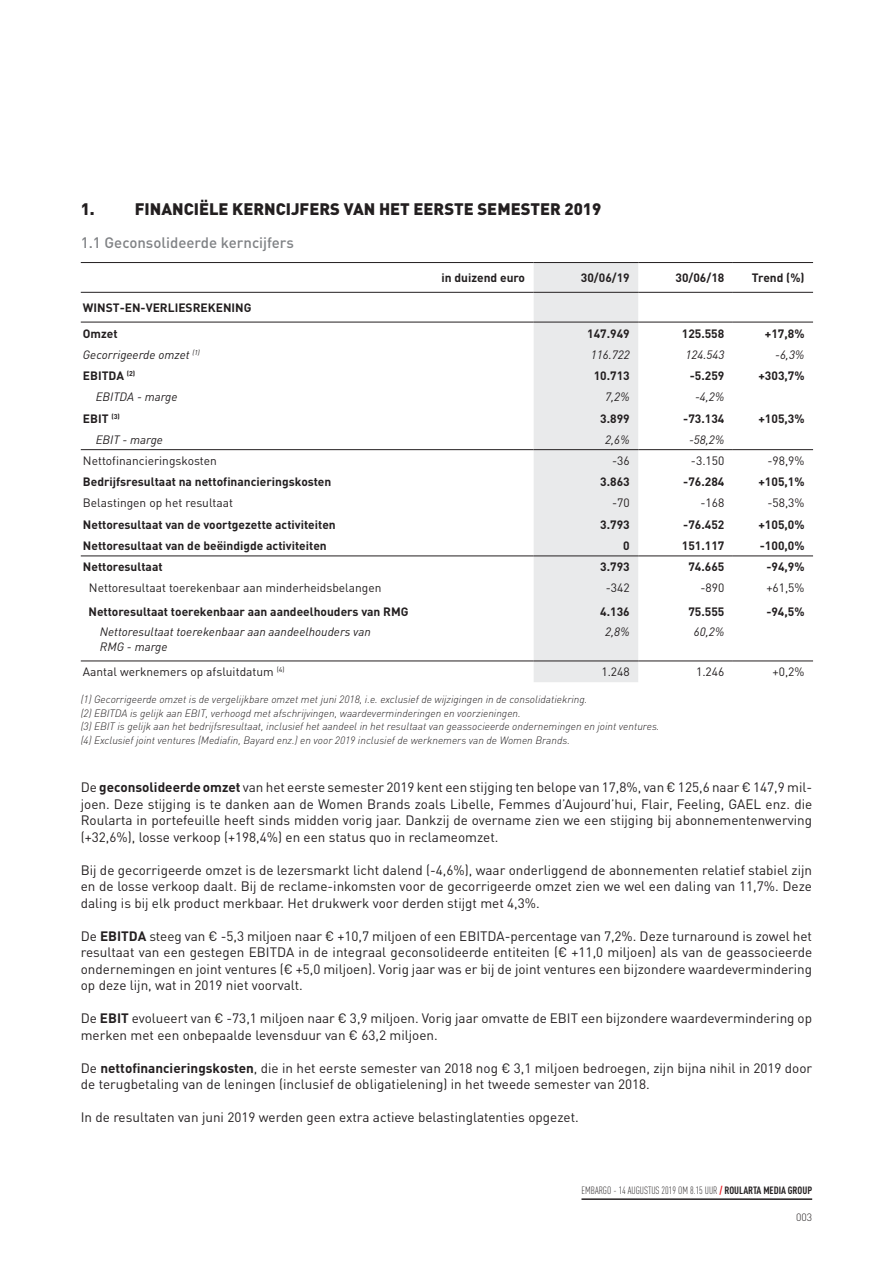
<style>
.page{position:relative;width:893px;height:1263px;background:#fff}
.page>*{position:absolute;margin:0;border:0;box-sizing:border-box;transform-origin:0 0}
.t1{font:900 16.5px "DIN";color:#231f20}
.t2{font:500 15px "DIN";color:#808285}
.t3{font:13.5px/16.5px "DIN";color:#231f20;text-align:justify}
.t4{font:700 12px/25.5px "DIN";color:#231f20}
.t5{font:12px "DIN";color:#231f20}
.t6{font:italic 12px/15px "DIN";color:#231f20}
.t7{font:italic 300 10.5px/13.5px "DIN";color:#231f20}
.t8{font:300 10.5px "DIN Cond";color:#231f20}
.t9{font:300 10.5px "DIN";color:#231f20}
.s1{font-weight:700}
.s2{font-weight:700;color:#ee1d23}
</style>
<div class="page">
<hr style="left:581px;top:1198px;width:231px;height:2px;background:#231f20">
<div style="left:534px;top:263px;width:104px;height:419px;background:#e9eaeb"></div>
<hr style="left:81px;top:449px;width:453px;height:1px;background:#231f20">
<hr style="left:534px;top:449px;width:104px;height:1px;background:#231f20">
<hr style="left:638px;top:449px;width:95px;height:1px;background:#231f20">
<hr style="left:733px;top:449px;width:80px;height:1px;background:#231f20">
<hr style="left:81px;top:556px;width:453px;height:1px;background:#231f20">
<hr style="left:534px;top:556px;width:104px;height:1px;background:#231f20">
<hr style="left:638px;top:556px;width:95px;height:1px;background:#231f20">
<hr style="left:733px;top:556px;width:80px;height:1px;background:#231f20">
<hr style="left:81px;top:661px;width:453px;height:1px;background:#231f20">
<hr style="left:534px;top:661px;width:104px;height:1px;background:#231f20">
<hr style="left:638px;top:661px;width:95px;height:1px;background:#231f20">
<hr style="left:733px;top:661px;width:80px;height:1px;background:#231f20">
<hr style="left:81px;top:292px;width:453px;height:1px;background:#231f20">
<hr style="left:534px;top:292px;width:104px;height:1px;background:#231f20">
<hr style="left:638px;top:292px;width:95px;height:1px;background:#231f20">
<hr style="left:733px;top:292px;width:80px;height:1px;background:#231f20">
<hr style="left:81px;top:322px;width:453px;height:1px;background:#231f20">
<hr style="left:534px;top:322px;width:104px;height:1px;background:#231f20">
<hr style="left:638px;top:322px;width:95px;height:1px;background:#231f20">
<hr style="left:733px;top:322px;width:80px;height:1px;background:#231f20">
<hr style="left:81px;top:262px;width:453px;height:1px;background:#231f20">
<hr style="left:534px;top:262px;width:104px;height:1px;background:#231f20">
<hr style="left:638px;top:262px;width:95px;height:1px;background:#231f20">
<hr style="left:733px;top:262px;width:80px;height:1px;background:#231f20">
<p class="t1" style="left:81px;top:198px;width:16px">1.</p>
<p class="t1" style="left:135px;top:198px;width:468px">FINANCIËLE KERNCIJFERS VAN HET EERSTE SEMESTER 2019</p>
<p class="t2" style="left:81px;top:232px;width:215px">1.1 Geconsolideerde kerncijfers</p>
<p class="t4" style="left:441px;top:265px;width:85px">in duizend euro</p>
<p class="t4" style="left:581px;top:265px;width:50px">30/06/19</p>
<p class="t4" style="left:676px;top:265px;width:50px">30/06/18</p>
<p class="t4" style="left:752px;top:265px;width:54px">Trend (%)</p>
<p class="t4" style="left:83px;top:295px;width:170px">WINST-EN-VERLIESREKENING<br>Omzet</p>
<p class="t4" style="left:587px;top:320px;width:44px">147.949</p>
<p class="t4" style="left:682px;top:320px;width:44px">125.558</p>
<p class="t4" style="left:765px;top:320px;width:41px">+17,8%</p>
<p class="t6" style="left:83px;top:347px;width:118px">Gecorrigeerde omzet <sup>(1)</sup></p>
<p class="t6" style="left:591px;top:347px;width:40px">116.722</p>
<p class="t6" style="left:686px;top:347px;width:40px">124.543</p>
<p class="t6" style="left:775px;top:347px;width:31px">-6,3%</p>
<p class="t4" style="left:83px;top:363px;width:54px">EBITDA <sup>(2)</sup></p>
<p class="t4" style="left:594px;top:363px;width:37px">10.713</p>
<p class="t4" style="left:690px;top:363px;width:36px">-5.259</p>
<p class="t4" style="left:758px;top:363px;width:48px">+303,7%</p>
<p class="t6" style="left:96px;top:389px;width:83px">EBITDA - marge</p>
<p class="t6" style="left:605px;top:389px;width:26px">7,2%</p>
<p class="t6" style="left:695px;top:389px;width:31px">-4,2%</p>
<p class="t4" style="left:83px;top:405px;width:38px">EBIT <sup>(3)</sup></p>
<p class="t4" style="left:600px;top:405px;width:31px">3.899</p>
<p class="t4" style="left:683px;top:405px;width:43px">-73.134</p>
<p class="t4" style="left:758px;top:405px;width:48px">+105,3%</p>
<p class="t6" style="left:96px;top:432px;width:69px">EBIT - marge</p>
<p class="t6" style="left:605px;top:432px;width:26px">2,6%</p>
<p class="t6" style="left:689px;top:432px;width:37px">-58,2%</p>
<p class="t5" style="left:83px;top:454px;width:135px">Nettofinancieringskosten</p>
<p class="t5" style="left:612px;top:454px;width:19px">-36</p>
<p class="t5" style="left:691px;top:454px;width:35px">-3.150</p>
<p class="t5" style="left:767px;top:454px;width:39px">-98,9%</p>
<p class="t4" style="left:83px;top:469px;width:250px">Bedrijfsresultaat na nettofinancieringskosten</p>
<p class="t4" style="left:600px;top:469px;width:31px">3.863</p>
<p class="t4" style="left:683px;top:469px;width:43px">-76.284</p>
<p class="t4" style="left:758px;top:469px;width:48px">+105,1%</p>
<p class="t5" style="left:83px;top:496px;width:152px">Belastingen op het resultaat</p>
<p class="t5" style="left:612px;top:496px;width:19px">-70</p>
<p class="t5" style="left:700px;top:496px;width:25px">-168</p>
<p class="t5" style="left:767px;top:496px;width:39px">-58,3%</p>
<p class="t4" style="left:83px;top:511px;width:254px">Nettoresultaat van de voortgezette activiteiten</p>
<p class="t4" style="left:600px;top:511px;width:31px">3.793</p>
<p class="t4" style="left:683px;top:511px;width:43px">-76.452</p>
<p class="t4" style="left:758px;top:511px;width:48px">+105,0%</p>
<p class="t4" style="left:83px;top:533px;width:245px">Nettoresultaat van de beëindigde activiteiten</p>
<p class="t4" style="left:623px;top:533px;width:8px">0</p>
<p class="t4" style="left:682px;top:533px;width:44px">151.117</p>
<p class="t4" style="left:760px;top:533px;width:46px">-100,0%</p>
<p class="t4" style="left:83px;top:554px;width:81px">Nettoresultaat</p>
<p class="t4" style="left:600px;top:554px;width:31px">3.793</p>
<p class="t4" style="left:688px;top:554px;width:37px">74.665</p>
<p class="t4" style="left:766px;top:554px;width:40px">-94,9%</p>
<p class="t5" style="left:89px;top:581px;width:294px">Nettoresultaat toerekenbaar aan minderheidsbelangen</p>
<p class="t5" style="left:606px;top:581px;width:25px">-342</p>
<p class="t5" style="left:700px;top:581px;width:25px">-890</p>
<p class="t5" style="left:766px;top:581px;width:40px">+61,5%</p>
<p class="t4" style="left:88px;top:598px;width:321px">Nettoresultaat toerekenbaar aan aandeelhouders van RMG</p>
<p class="t4" style="left:600px;top:598px;width:31px">4.136</p>
<p class="t4" style="left:688px;top:598px;width:37px">75.555</p>
<p class="t4" style="left:766px;top:598px;width:40px">-94,5%</p>
<p class="t6" style="left:100px;top:624px;width:272px">Nettoresultaat toerekenbaar aan aandeelhouders van<br>RMG - marge</p>
<p class="t6" style="left:605px;top:624px;width:26px">2,8%</p>
<p class="t6" style="left:694px;top:624px;width:32px">60,2%</p>
<p class="t5" style="left:83px;top:665px;width:203px">Aantal werknemers op afsluitdatum <sup>(4)</sup></p>
<p class="t5" style="left:601px;top:665px;width:30px">1.248</p>
<p class="t5" style="left:696px;top:665px;width:30px">1.246</p>
<p class="t5" style="left:773px;top:665px;width:33px">+0,2%</p>
<p class="t7" style="left:81px;top:693px;width:580px">(1) Gecorrigeerde omzet is de vergelijkbare omzet met juni 2018, i.e. exclusief de wijzigingen in de consolidatiekring.<br>(2) EBITDA is gelijk aan EBIT, verhoogd met afschrijvingen, waardeverminderingen en voorzieningen.<br>(3) EBIT is gelijk aan het bedrijfsresultaat, inclusief het aandeel in het resultaat van geassocieerde ondernemingen en joint ventures. (4) Exclusief joint ventures (Mediafin, Bayard enz.) en voor 2019 inclusief de werknemers van de Women Brands.</p>
<p class="t3" style="left:81px;top:779px;width:733px">De <span class="s1">geconsolideerde omzet</span> van het eerste semester 2019 kent een stijging ten belope van 17,8%, van € 125,6 naar € 147,9 mil&shy;joen. Deze stijging is te danken aan de Women Brands zoals Libelle, Femmes d’Aujourd’hui, Flair, Feeling, GAEL enz. die Roularta in portefeuille heeft sinds midden vorig jaar. Dankzij de overname zien we een stijging bij abonnementenwerving (+32,6%), losse verkoop (+198,4%) en een status quo in reclameomzet.</p>
<p class="t3" style="left:81px;top:862px;width:733px">Bij de gecorrigeerde omzet is de lezersmarkt licht dalend (-4,6%), waar onderliggend de abonnementen relatief stabiel zijn en de losse verkoop daalt. Bij de reclame-inkomsten voor de gecorrigeerde omzet zien we wel een daling van 11,7%. Deze daling is bij elk product merkbaar. Het drukwerk voor derden stijgt met 4,3%.</p>
<p class="t3" style="left:81px;top:928px;width:733px">De <span class="s1">EBITDA</span> steeg van € -5,3 miljoen naar € +10,7 miljoen of een EBITDA-percentage van 7,2%. Deze turnaround is zowel het resultaat van een gestegen EBITDA in de integraal geconsolideerde entiteiten (€ +11,0 miljoen) als van de geassocieerde ondernemingen en joint ventures (€ +5,0 miljoen). Vorig jaar was er bij de joint ventures een bijzondere waardevermindering op deze lijn, wat in 2019 niet voorvalt.</p>
<p class="t3" style="left:81px;top:1010px;width:733px">De <span class="s1">EBIT</span> evolueert van € -73,1 miljoen naar € 3,9 miljoen. Vorig jaar omvatte de EBIT een bijzondere waardevermindering op merken met een onbepaalde levensduur van € 63,2 miljoen.</p>
<p class="t3" style="left:81px;top:1060px;width:733px">De <span class="s1">nettofinancieringskosten</span>, die in het eerste semester van 2018 nog € 3,1 miljoen bedroegen, zijn bijna nihil in 2019 door de terugbetaling van de leningen (inclusief de obligatielening) in het tweede semester van 2018.</p>
<p class="t3" style="left:81px;top:1109px;width:499px">In de resultaten van juni 2019 werden geen extra actieve belastinglatenties opgezet.</p>
<p class="t8" style="left:581px;top:1184px;width:232px">EMBARGO - 14 AUGUSTUS 2019 OM 8.15 UUR <span class="s2">/</span> <span class="s1">ROULARTA MEDIA GROUP</span></p>
<p class="t9" style="left:796px;top:1210px;width:18px">003</p>
</div>
